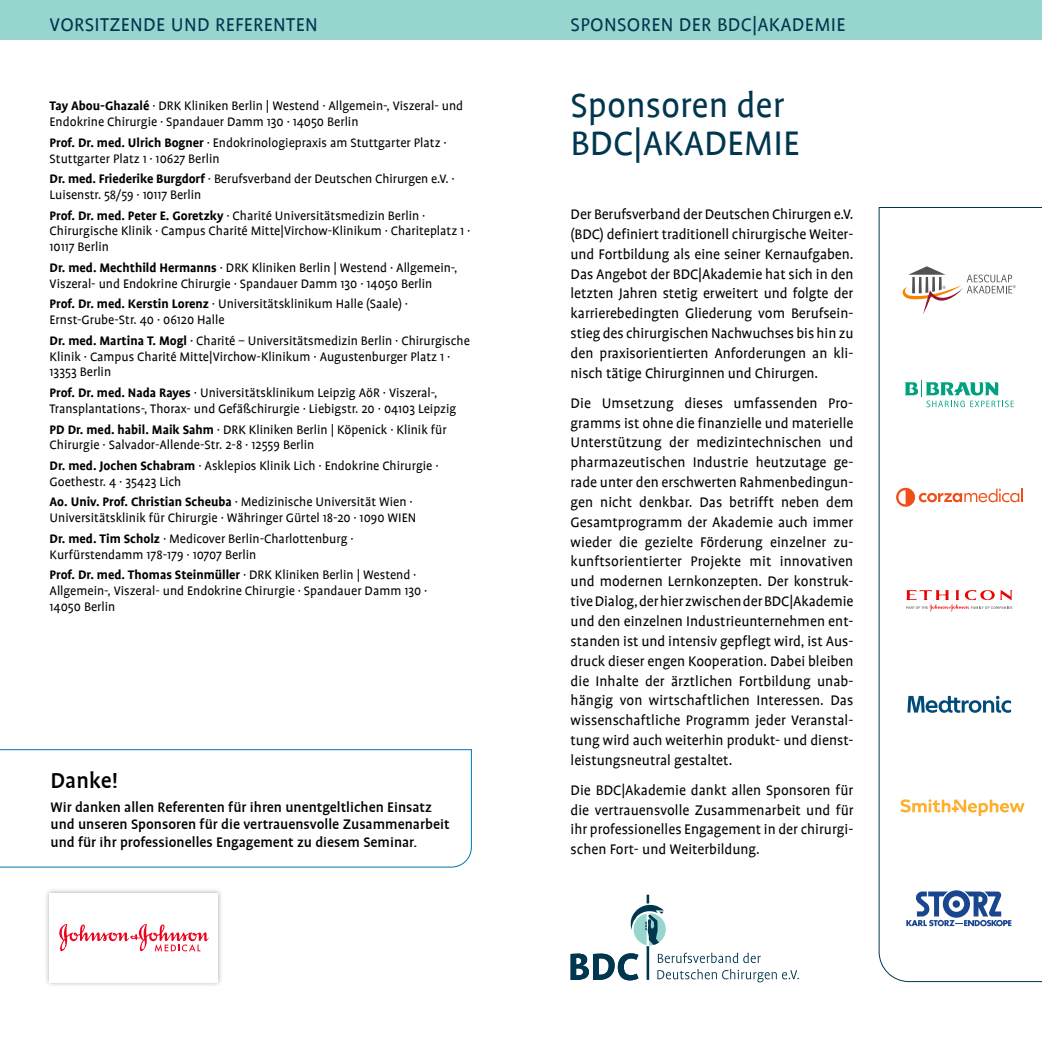
<style>
.page{position:relative;width:1042px;height:1042px;background:#fff}
.page>*{position:absolute;margin:0;border:0;box-sizing:border-box;transform-origin:0 0}
.t1{font:38.5px/38.5px "Profile";color:#003650}
.t2{font:500 24.5px "Profile";color:#000}
.t3{font:21px "Profile";letter-spacing:.015em;color:#003650}
.t4{font:15.75px/19.8px "Profile";color:#000;text-align:justify}
.t5{font:500 15.75px/17.5px "Profile";color:#000}
.t6{font:14px/15.8px "Profile";color:#000}
.s1{font-weight:700}
</style>
<div class="page">
<div style="left:0;top:0;width:1042px;height:40px;background:#96d6ce"></div>
<div style="left:44px;top:888px;width:180px;height:100px;background:#000;opacity:.33"></div>
<div style="left:50px;top:893px;width:168px;height:89px;background:#fff"></div>
<svg style="left:59px;top:924px;width:150px;height:27px"></svg>
<svg style="left:0;top:749px;width:472px;height:119px"></svg>
<svg style="left:878px;top:207px;width:164px;height:775px"></svg>
<svg style="left:570px;top:894px;width:229px;height:88px"></svg>
<svg style="left:906px;top:890px;width:105px;height:36px"></svg>
<svg style="left:906px;top:590px;width:106px;height:21px"></svg>
<svg style="left:907px;top:696px;width:104px;height:17px"></svg>
<svg style="left:900px;top:266px;width:116px;height:48px"></svg>
<svg style="left:904px;top:380px;width:110px;height:27px"></svg>
<svg style="left:900px;top:799px;width:124px;height:17px"></svg>
<svg style="left:896px;top:488px;width:126px;height:19px"></svg>
<h3 class="t3" style="left:50px;top:14px;width:270px">VORSITZENDE UND REFERENTEN</h3>
<p class="t6" style="left:50px;top:98px;width:415px"><span class="s1">Tay Abou-Ghazalé</span> · DRK Kliniken Berlin | Westend · Allgemein-, Viszeral- und<br>Endokrine Chirurgie · Spandauer Damm 130 · 14050 Berlin</p>
<p class="t6" style="left:50px;top:135px;width:399px"><span class="s1">Prof. Dr. med. Ulrich Bogner</span> · Endokrinologiepraxis am Stuttgarter Platz ·<br>Stuttgarter Platz 1 · 10627 Berlin</p>
<p class="t6" style="left:50px;top:171px;width:407px"><span class="s1">Dr. med. Friederike Burgdorf</span> · Berufsverband der Deutschen Chirurgen e.V. ·<br>Luisenstr. 58/59 · 10117 Berlin</p>
<p class="t6" style="left:50px;top:208px;width:422px"><span class="s1">Prof. Dr. med. Peter E. Goretzky</span> · Charité Universitätsmedizin Berlin ·<br>Chirurgische Klinik · Campus Charité Mitte|Virchow-Klinikum · Chariteplatz 1 ·<br>10117 Berlin</p>
<p class="t6" style="left:50px;top:260px;width:409px"><span class="s1">Dr. med. Mechthild Hermanns</span> · DRK Kliniken Berlin | Westend · Allgemein-,<br>Viszeral- und Endokrine Chirurgie · Spandauer Damm 130 · 14050 Berlin</p>
<p class="t6" style="left:50px;top:296px;width:360px"><span class="s1">Prof. Dr. med. Kerstin Lorenz</span> · Universitätsklinikum Halle (Saale) ·<br>Ernst-Grube-Str. 40 · 06120 Halle</p>
<p class="t6" style="left:50px;top:333px;width:422px"><span class="s1">Dr. med. Martina T. Mogl</span> · Charité – Universitätsmedizin Berlin · Chirurgische<br>Klinik · Campus Charité Mitte|Virchow-Klinikum · Augustenburger Platz 1 ·<br>13353 Berlin</p>
<p class="t6" style="left:50px;top:385px;width:408px"><span class="s1">Prof. Dr. med. Nada Rayes</span> · Universitätsklinikum Leipzig AöR · Viszeral-,<br>Transplantations-, Thorax- und Gefäßchirurgie · Liebigstr. 20 · 04103 Leipzig</p>
<p class="t6" style="left:50px;top:421px;width:398px"><span class="s1">PD Dr. med. habil. Maik Sahm</span> · DRK Kliniken Berlin | Köpenick · Klinik für<br>Chirurgie · Salvador-Allende-Str. 2-8 · 12559 Berlin</p>
<p class="t6" style="left:50px;top:458px;width:390px"><span class="s1">Dr. med. Jochen Schabram</span> · Asklepios Klinik Lich · Endokrine Chirurgie ·<br>Goethestr. 4 · 35423 Lich</p>
<p class="t6" style="left:50px;top:494px;width:368px"><span class="s1">Ao. Univ. Prof. Christian Scheuba</span> · Medizinische Universität Wien ·<br>Universitätsklinik für Chirurgie · Währinger Gürtel 18-20 · 1090 WIEN</p>
<p class="t6" style="left:50px;top:531px;width:306px"><span class="s1">Dr. med. Tim Scholz</span> · Medicover Berlin-Charlottenburg ·<br>Kurfürstendamm 178-179 · 10707 Berlin</p>
<p class="t6" style="left:50px;top:567px;width:379px"><span class="s1">Prof. Dr. med. Thomas Steinmüller</span> · DRK Kliniken Berlin | Westend ·<br>Allgemein-, Viszeral- und Endokrine Chirurgie · Spandauer Damm 130 ·<br>14050 Berlin</p>
<h2 class="t2" style="left:50px;top:767px;width:69px">Danke!</h2>
<p class="t5" style="left:50px;top:798px;width:401px">Wir danken allen Referenten für ihren unentgeltlichen Einsatz und unseren Sponsoren für die vertrauensvolle Zusammenarbeit und für ihr professionelles Engagement zu diesem Seminar.</p>
<h3 class="t3" style="left:570px;top:14px;width:276px">SPONSOREN DER BDC|AKADEMIE</h3>
<h1 class="t1" style="left:570px;top:86px;width:230px">Sponsoren der<br>BDC|AKADEMIE</h1>
<p class="t4" style="left:570px;top:204px;width:284px">Der Berufsverband der Deutschen Chirurgen e.V. (BDC) definiert traditionell chirurgische Weiter&shy;und Fortbildung als eine seiner Kernaufgaben.<br>Das Angebot der BDC|Akademie hat sich in den letzten Jahren stetig erweitert und folgte der karrierebedingten Gliederung vom Berufsein&shy;stieg des chirurgischen Nachwuchses bis hin zu den praxisorientierten Anforderungen an kli&shy;nisch tätige Chirurginnen und Chirurgen.</p>
<p class="t4" style="left:570px;top:393px;width:284px">Die Umsetzung dieses umfassenden Pro&shy;gramms ist ohne die finanzielle und materielle Unterstützung der medizintechnischen und pharmazeutischen Industrie heutzutage ge&shy;rade unter den erschwerten Rahmenbedingun&shy;gen nicht denkbar. Das betrifft neben dem Gesamtprogramm der Akademie auch immer wieder die gezielte Förderung einzelner zu&shy;kunftsorientierter Projekte mit innovativen und modernen Lernkonzepten. Der konstruk&shy;tive Dialog, der hier zwischen der BDC|Akademie und den einzelnen Industrieunternehmen ent&shy;standen ist und intensiv gepflegt wird, ist Aus&shy;druck dieser engen Kooperation. Dabei bleiben die Inhalte der ärztlichen Fortbildung unab&shy;hängig von wirtschaftlichen Interessen. Das wissenschaftliche Programm jeder Veranstal&shy;tung wird auch weiterhin produkt- und dienst&shy;leistungsneutral gestaltet.</p>
<p class="t4" style="left:570px;top:780px;width:284px">Die BDC|Akademie dankt allen Sponsoren für die vertrauensvolle Zusammenarbeit und für ihr professionelles Engagement in der chirurgi&shy;schen Fort- und Weiterbildung.</p>
</div>
